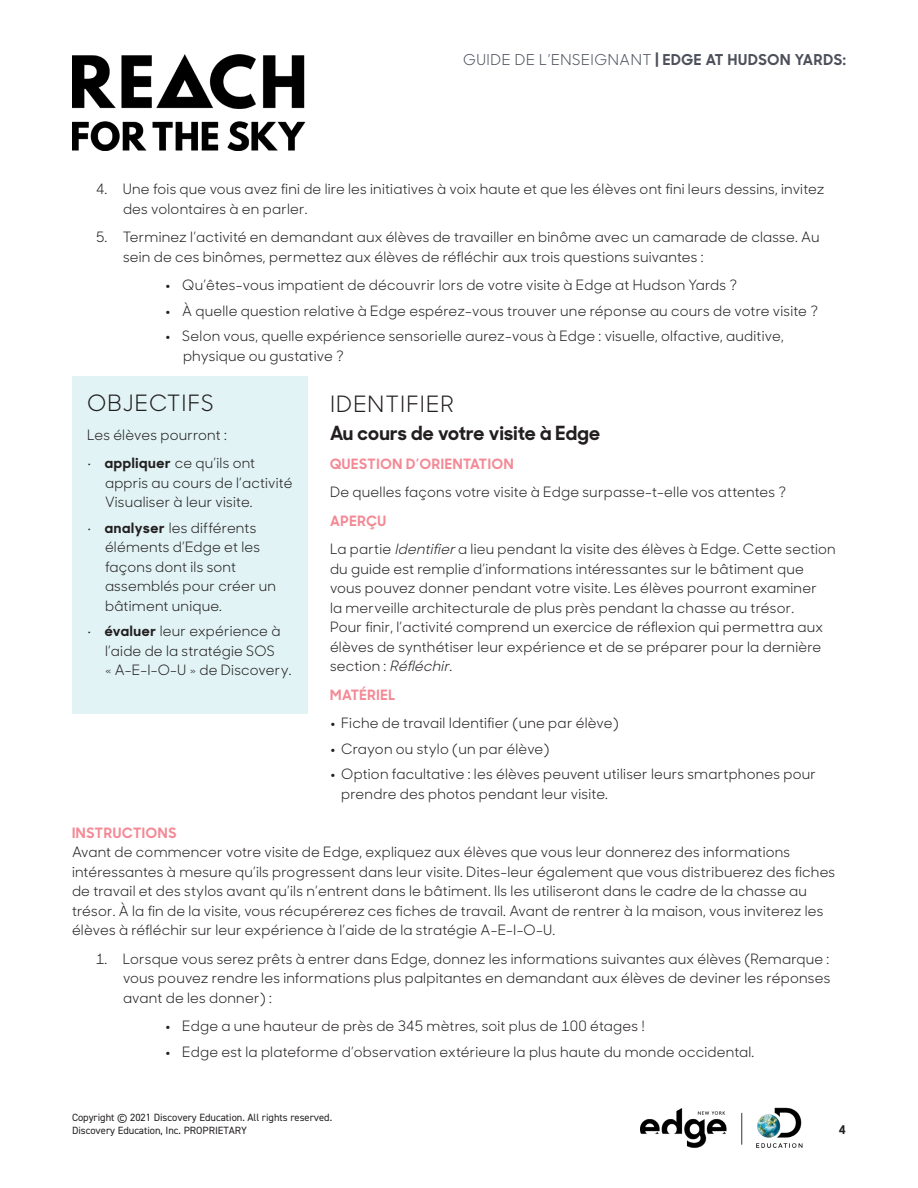
<style>
.page{position:relative;width:918px;height:1188px;background:#fff}
.page>*{position:absolute;margin:0;border:0;box-sizing:border-box;transform-origin:0 0}
.Subhead_1{font:22.5px "Sharp Sans Display No 1";letter-spacing:.05em;color:#231f20}
.Subhead_2{font:700 19.5px "Sharp Sans Display No 1";letter-spacing:.015em;color:#231f20}
.t1{font:15px "Sharp Sans Display No 1";letter-spacing:.04em;color:#4b505a}
.Body{font:14.25px/19.5px "Sharp Sans Display No 1";letter-spacing:.015em;color:#231f20}
.Body-2{font:700 14.25px "Sharp Sans Display No 1";letter-spacing:.05em;color:#f48995}
.t2{font:700 12px "Sharp Sans Display No 1";color:#231f20}
.t3{font:10.5px/12.6px "DIN2014";color:#231f20}
.s1{font-weight:700}
.s2{font-style:italic}
</style>
<div class="page">
<img style="left:72px;top:54px;width:234px;height:97px">
<img style="left:640px;top:1107px;width:162px;height:40px">
<div style="left:72px;top:376px;width:236px;height:337px;background:#e1f3f5"></div>
<p class="t1" style="left:463px;top:48px;width:384px">GUIDE DE L’ENSEIGNANT <span class="s1">| EDGE AT HUDSON YARDS:</span></p>
<p class="Body" style="left:123px;top:178px;width:703px;text-indent:-27px">4. Une fois que vous avez fini de lire les initiatives à voix haute et que les élèves ont fini leurs dessins, invitez des volontaires à en parler.</p>
<p class="Body" style="left:123px;top:226px;width:698px;text-indent:-27px">5. Terminez l’activité en demandant aux élèves de travailler en binôme avec un camarade de classe. Au sein de ces binômes, permettez aux élèves de réfléchir aux trois questions suivantes :</p>
<p class="Body" style="left:165px;top:274px;width:574px"><span class="s1">•</span> Qu’êtes-vous impatient de découvrir lors de votre visite à Edge at Hudson Yards ?</p>
<p class="Body" style="left:165px;top:300px;width:655px"><span class="s1">•</span> À quelle question relative à Edge espérez-vous trouver une réponse au cours de votre visite ?</p>
<p class="Body" style="left:183px;top:325px;width:602px;text-indent:-18px"><span class="s1">•</span> Selon vous, quelle expérience sensorielle aurez-vous à Edge : visuelle, olfactive, auditive, physique ou gustative ?</p>
<p class="Subhead_1" style="left:330px;top:386px;width:125px">IDENTIFIER</p>
<p class="Subhead_2" style="left:330px;top:417px;width:272px">Au cours de votre visite à Edge</p>
<p class="Body-2" style="left:330px;top:452px;width:185px">QUESTION D’ORIENTATION</p>
<p class="Body" style="left:330px;top:481px;width:458px">De quelles façons votre visite à Edge surpasse-t-elle vos attentes ?</p>
<p class="Body-2" style="left:330px;top:509px;width:58px">APERÇU</p>
<p class="Body" style="left:330px;top:538px;width:507px">La partie <span class="s2">Identifier</span>a lieu pendant la visite des élèves à Edge. Cette section du guide est remplie d’informations intéressantes sur le bâtiment que vous pouvez donner pendant votre visite. Les élèves pourront examiner<br>la merveille architecturale de plus près pendant la chasse au trésor.<br>Pour finir, l’activité comprend un exercice de réflexion qui permettra aux élèves de synthétiser leur expérience et de se préparer pour la dernière<br>s e c t i o n : <span class="s2">Réfléchir</span>.</p>
<p class="Body-2" style="left:330px;top:683px;width:67px">MATÉRIEL</p>
<p class="Body" style="left:330px;top:712px;width:290px"><span class="s1">•</span> Fiche de travail Identifier (une par élève)</p>
<p class="Body" style="left:330px;top:738px;width:221px"><span class="s1">•</span> Crayon ou stylo (un par élève)</p>
<p class="Body" style="left:341px;top:763px;width:476px;text-indent:-11px"><span class="s1">•</span> Option facultative : les élèves peuvent utiliser leurs smartphones pour prendre des photos pendant leur visite.</p>
<p class="Body-2" style="left:72px;top:821px;width:106px">INSTRUCTIONS</p>
<p class="Body" style="left:72px;top:841px;width:765px">Avant de commencer votre visite de Edge, expliquez aux élèves que vous leur donnerez des informations intéressantes à mesure qu’ils progressent dans leur visite. Dites-leur également que vous distribuerez des fiches de travail et des stylos avant qu’ils n’entrent dans le bâtiment. Ils les utiliseront dans le cadre de la chasse au trésor. À la fin de la visite, vous récupérerez ces fiches de travail. Avant de rentrer à la maison, vous inviterez les élèves à réfléchir sur leur expérience à l’aide de la stratégie A-E-I-O-U.</p>
<p class="Body" style="left:123px;top:948px;width:709px;text-align:justify;text-indent:-27px">1. Lorsque vous serez prêts à entrer dans Edge, donnez les informations suivantes aux élèves (Remarque : vous pouvez rendre les informations plus palpitantes en demandant aux élèves de deviner les réponses avant de les donner) :</p>
<p class="Body" style="left:165px;top:1015px;width:481px"><span class="s1">•</span> Edge a une hauteur de près de 345 mètres, soit plus de 100 étages !</p>
<p class="Body" style="left:165px;top:1041px;width:591px"><span class="s1">•</span> Edge est la plateforme d’observation extérieure la plus haute du monde occidental.</p>
<p class="Subhead_1" style="left:87px;top:385px;width:128px">OBJECTIFS</p>
<p class="Body" style="left:87px;top:424px;width:141px">Les élèves pourront :</p>
<p class="Body" style="left:105px;top:452px;width:189px;text-indent:-18px">• <span class="s1">appliquer</span> ce qu’ils ont appris au cours de l’activité<br>Visualiser à leur visite.</p>
<p class="Body" style="left:105px;top:517px;width:173px;text-indent:-18px">• <span class="s1">analyser</span> les différents éléments d’Edge et les façons dont ils sont assemblés pour créer un bâtiment unique.</p>
<p class="Body" style="left:105px;top:620px;width:188px;text-indent:-18px">• <span class="s1">évaluer</span> leur expérience à l’aide de la stratégie SOS<br>« A-E-I-O-U » de Discovery.</p>
<p class="t3" style="left:72px;top:1111px;width:262px">Copyright © 2021 Discovery Education. All rights reserved.<br>Discovery Education, Inc. PROPRIETARY</p>
<p class="t2" style="left:839px;top:1120px;width:9px">4</p>
</div>
